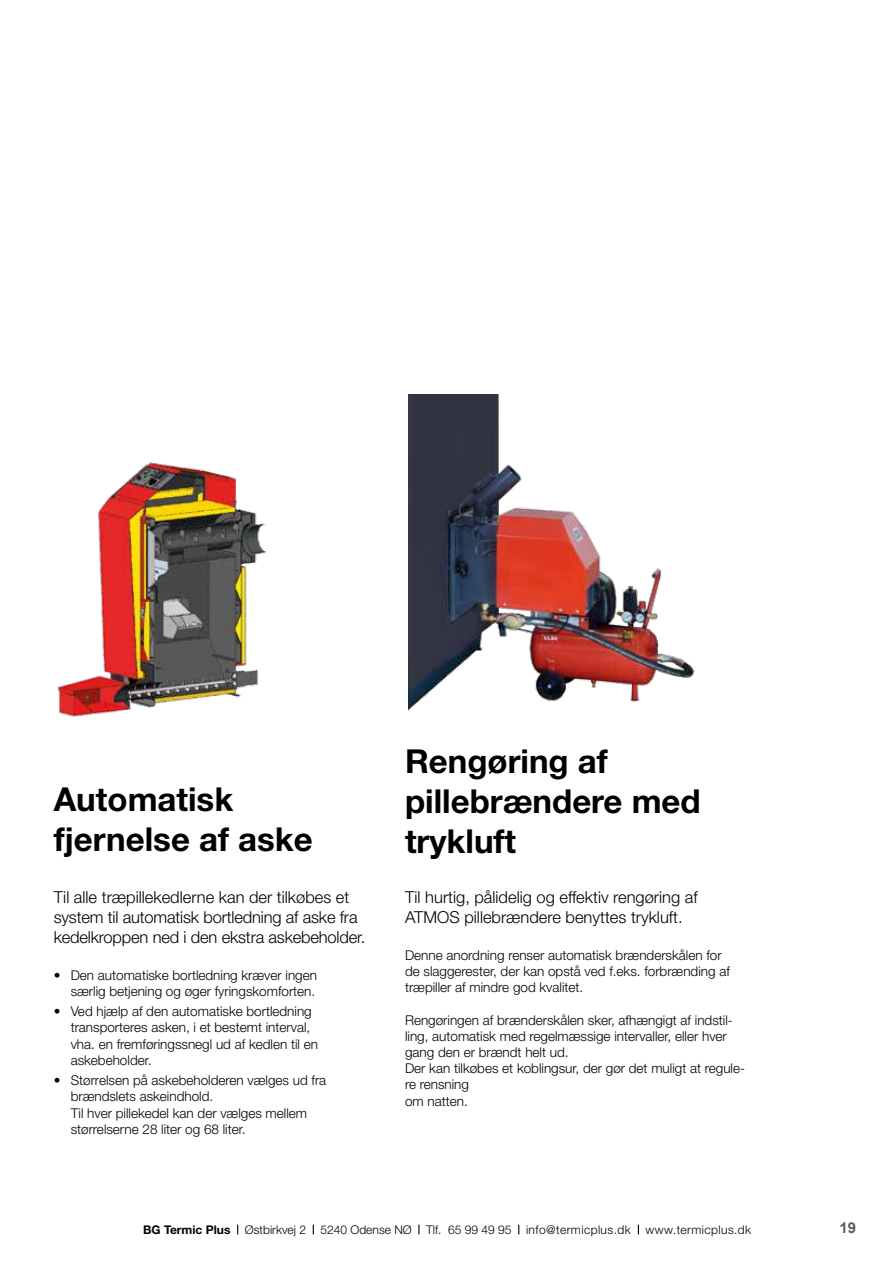
<style>
.page{position:relative;width:893px;height:1263px;background:#fff}
.page>*{position:absolute;margin:0;border:0;box-sizing:border-box;transform-origin:0 0}
.t1{font:700 33px/39.6px "Helvetica Neue LT Pro";color:#000}
.t2{font:300 16.5px/19.8px "Helvetica Neue LT Pro";color:#000}
.t3{font:700 15px "Arial";color:#5f5e5e}
.t4{font:300 13.5px/16.2px "Helvetica Neue LT Pro";color:#000}
.t5{font:300 12px "Helvetica Neue LT Pro";letter-spacing:.035em;color:#000}
.s1{font-weight:700}
</style>
<div class="page">
<img style="left:58px;top:462px;width:208px;height:255px">
<img style="left:408px;top:395px;width:287px;height:316px">
<h1 class="t1" style="left:54px;top:779px;width:261px">Automatisk fjernelse af aske</h1>
<p class="t2" style="left:54px;top:887px;width:313px">Til alle træpillekedlerne kan der tilkøbes et system til automatisk bortledning af aske fra kedelkroppen ned i den ekstra askebeholder.</p>
<p class="t4" style="left:54px;top:966px;width:265px;text-align:right">• Den automatiske bortledning kræver ingen særlig betjening og øger fyringskomforten.</p>
<p class="t4" style="left:71px;top:1003px;width:249px;text-indent:-17px">• Ved hjælp af den automatiske bortledning transporteres asken, i et bestemt interval, vha. en fremføringssnegl ud af kedlen til en askebeholder.</p>
<p class="t4" style="left:71px;top:1072px;width:257px;text-indent:-17px">• Størrelsen på askebeholderen vælges ud fra brændslets askeindhold.<br>Til hver pillekedel kan der vælges mellem størrelserne 28 liter og 68 liter.</p>
<h1 class="t1" style="left:405px;top:741px;width:297px">Rengøring af pillebrændere med trykluft</h1>
<p class="t2" style="left:405px;top:887px;width:294px">Til hurtig, pålidelig og effektiv rengøring af<br>ATMOS pillebrændere benyttes trykluft.</p>
<p class="t4" style="left:405px;top:946px;width:326px">Denne anordning renser automatisk brænderskålen for de slaggerester, der kan opstå ved f.eks. forbrænding af træpiller af mindre god kvalitet.</p>
<p class="t4" style="left:405px;top:1011px;width:342px">Rengøringen af brænderskålen sker, afhængigt af indstil&shy;ling, automatisk med regelmæssige intervaller, eller hver gang den er brændt helt ud.<br>Der kan tilkøbes et koblingsur, der gør det muligt at regule&shy;re rensning<br>om natten.</p>
<p class="t5" style="left:143px;top:1223px;width:610px"><span class="s1">BG Termic Plus</span> Østbirkvej 2 5240 Odense NØ Tlf. 65 99 49 95 info@termicplus.dk www.termicplus.dk</p>
<p class="t3" style="left:839px;top:1217px;width:18px">19</p>
</div>
